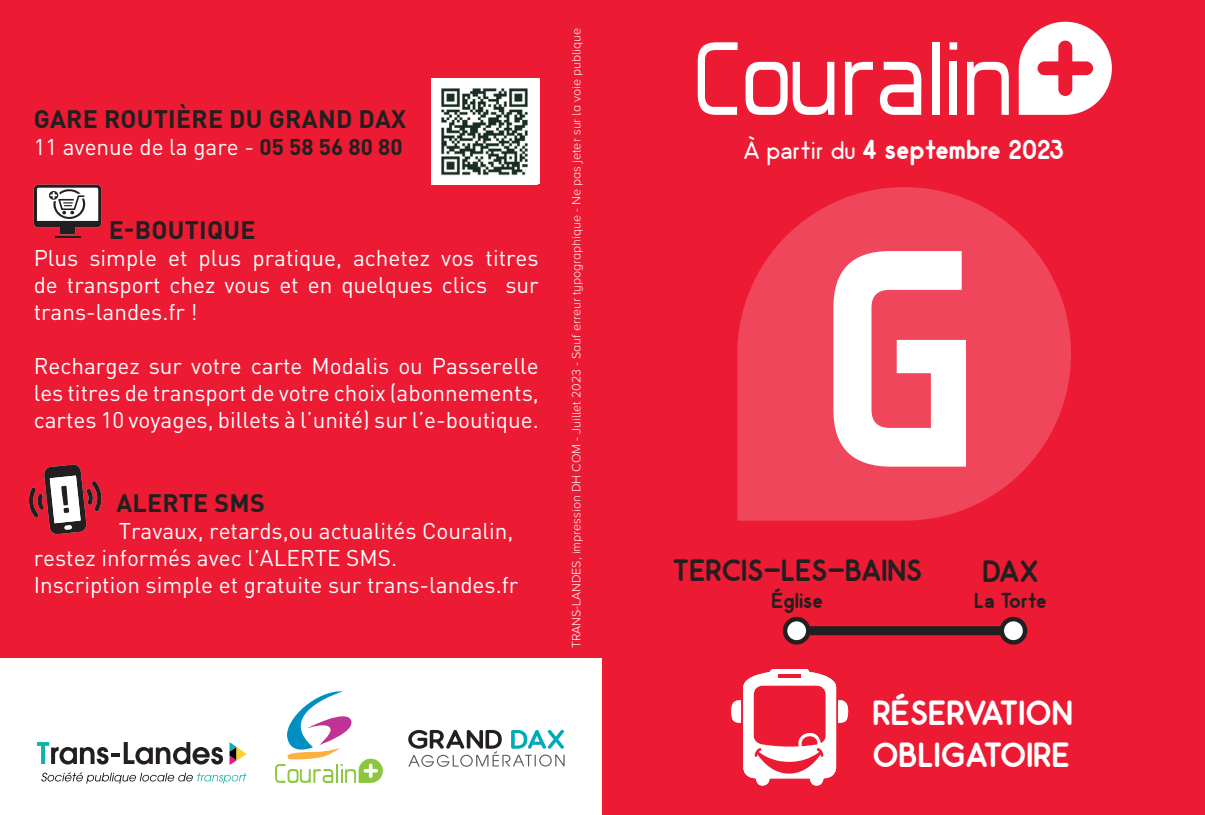
<style>
.page{position:relative;width:1205px;height:815px;background:#fff}
.page>*{position:absolute;margin:0;border:0;box-sizing:border-box;transform-origin:0 0}
.t1{font:700 307.5px "Forgotten Futurist Rg";color:#fff}
.t2{font:700 35px "Odin";color:#fff}
.t3{font:700 31px "Odin";color:#231f20}
.t4{font:700 27.5px "Odin";color:#fff}
.t5{font:700 25px "DINOT";letter-spacing:.01em;color:#231f20}
.t6{font:22.5px/27px "DIN";color:#fff}
.t7{font:700 21.75px "Odin";color:#231f20}
.t8{font:300 12.5px "Proxima Nova A";color:#fff}
.s1{font-family:"DINOT";font-weight:700;color:#231f20}
.s2{font-family:"Odin Rounded";font-weight:300;font-size:25px}
</style>
<div class="page">
<div style="left:0;top:0;width:602px;height:657px;background:#ed1a33"></div>
<svg style="left:34px;top:185px;width:68px;height:53px;background:#ac898d"></svg>
<svg style="left:29px;top:464px;width:73px;height:71px"></svg>
<img style="left:431px;top:78px;width:107px;height:106px">
<div style="left:602px;top:0;width:603px;height:815px;background:#ed1a33"></div>
<svg style="left:698px;top:42px;width:39px;height:73px"></svg>
<svg style="left:745px;top:62px;width:42px;height:53px"></svg>
<svg style="left:793px;top:62px;width:41px;height:53px"></svg>
<svg style="left:845px;top:62px;width:28px;height:53px"></svg>
<svg style="left:880px;top:62px;width:41px;height:53px"></svg>
<div style="left:932px;top:42px;width:7px;height:73px;background:#fff"></div>
<div style="left:949px;top:62px;width:8px;height:53px;background:#fff"></div>
<div style="left:949px;top:42px;width:8px;height:8px;background:#fff"></div>
<svg style="left:967px;top:62px;width:42px;height:53px"></svg>
<svg style="left:1019px;top:22px;width:93px;height:93px"></svg>
<svg style="left:737px;top:187px;width:334px;height:334px"></svg>
<svg style="left:41px;top:772px;width:206px;height:12px"></svg>
<svg style="left:229px;top:742px;width:18px;height:23px"></svg>
<svg style="left:37px;top:742px;width:186px;height:23px"></svg>
<svg style="left:275px;top:691px;width:108px;height:92px"></svg>
<svg style="left:408px;top:730px;width:157px;height:37px"></svg>
<svg style="left:731px;top:669px;width:117px;height:117px"></svg>
<hr style="left:778px;top:675px;width:23px;height:3px;background:#ed1a33">
<div style="left:797px;top:626px;width:216px;height:9px;background:#231f20"></div>
<svg style="left:785px;top:619px;width:23px;height:23px"></svg>
<div style="left:783px;top:617px;width:27px;height:28px;border:4px solid #231f20;border-radius:50%"></div>
<svg style="left:1002px;top:619px;width:23px;height:23px"></svg>
<div style="left:999px;top:617px;width:28px;height:28px;border:4px solid #231f20;border-radius:50%"></div>
<p class="t5" style="left:34px;top:102px;width:374px">GARE ROUTIÈRE DU GRAND DAX</p>
<p class="t6" style="left:34px;top:133px;width:370px">11 avenue de la gare - <span class="s1">05 58 56 80 80</span></p>
<p class="t5" style="left:109px;top:213px;width:148px">E-BOUTIQUE</p>
<p class="t6" style="left:34px;top:244px;width:506px">Plus simple et plus pratique, achetez vos titres de transport chez vous et en quelques clics sur</p>
<p class="t6" style="left:34px;top:298px;width:166px">trans-landes.fr !</p>
<p class="t6" style="left:34px;top:352px;width:507px;text-align:justify">Rechargez sur votre carte Modalis ou Passerelle les titres de transport de votre choix (abonnements, cartes 10 voyages, billets à l’unité) sur l’e-boutique.</p>
<p class="t5" style="left:116px;top:486px;width:150px">ALERTE SMS</p>
<p class="t6" style="left:119px;top:517px;width:396px">Travaux, retards,ou actualités Couralin,</p>
<p class="t6" style="left:34px;top:544px;width:365px">restez informés avec l’ALERTE SMS.</p>
<p class="t6" style="left:34px;top:571px;width:486px">Inscription simple et gratuite sur trans-landes.fr</p>
<p class="t8" style="left:569px;top:648px;width:622px;rotate:-90deg">TRANS-LANDES, impression DH COM - Juillet 2023 - Sauf erreur typographique - Ne pas jeter sur la voie publique</p>
<p class="t4" style="left:743px;top:134px;width:323px"><span class="s2">À partir du</span> 4 septembre 2023</p>
<p class="t1" style="left:822px;top:174px;width:157px">G</p>
<p class="t3" style="left:672px;top:553px;width:251px">TERCIS-LES-BAINS</p>
<p class="t7" style="left:771px;top:587px;width:53px">Église</p>
<p class="t3" style="left:982px;top:553px;width:57px">DAX</p>
<p class="t7" style="left:974px;top:587px;width:74px">La Torte</p>
<p class="t2" style="left:872px;top:692px;width:202px">RÉSERVATION</p>
<p class="t2" style="left:872px;top:734px;width:199px">OBLIGATOIRE</p>
</div>
